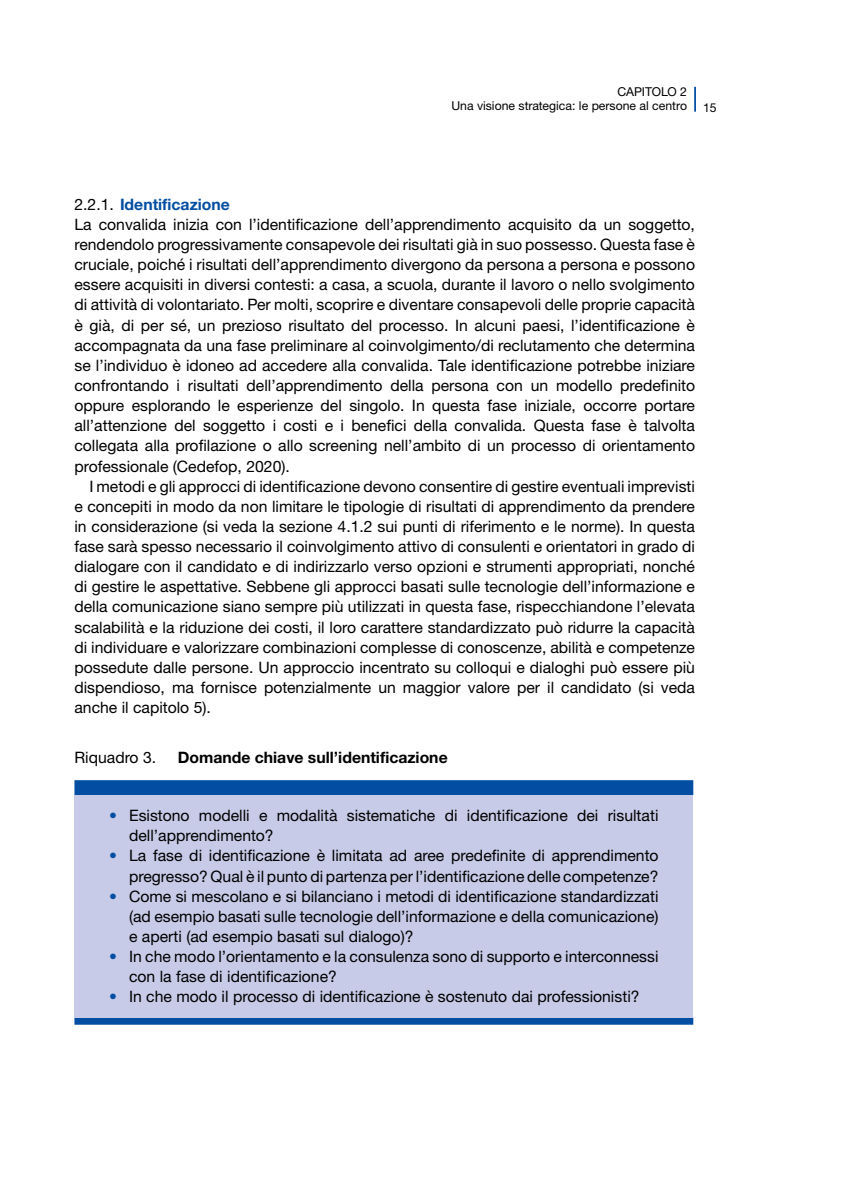
<style>
.page{position:relative;width:844px;height:1191px;background:#fff}
.page>*{position:absolute;margin:0;border:0;box-sizing:border-box;transform-origin:0 0}
.t1{font:15.75px/20.1px "Helvetica Neue LTW1 G";color:#000}
.t2{font:700 15.75px "Helvetica Neue LTW1 G";color:#000}
.t3{font:12.25px/14.7px "Helvetica Neue LTW1 G";color:#000;text-align:right}
.s1{font-weight:700;color:#034ea2}
.s2{color:#034ea2}
</style>
<div class="page">
<svg style="left:694px;top:87px;width:1px;height:25px"></svg>
<svg style="left:74px;top:780px;width:619px;height:244px;background:#0e55a5"></svg>
<div style="left:74px;top:795px;width:619px;height:222px;background:#c7cbe7"></div>
<p class="t3" style="left:451px;top:84px;width:237px">CAPITOLO 2<br>Una visione strategica: le persone al centro</p>
<p class="t3" style="left:703px;top:100px;width:15px">15</p>
<p class="t1" style="left:74px;top:194px;width:622px">2.2.1. <span class="s1">Identificazione<br></span>La convalida inizia con l’identificazione dell’apprendimento acquisito da un soggetto, rendendolo progressivamente consapevole dei risultati già in suo possesso. Questa fase è cruciale, poiché i risultati dell’apprendimento divergono da persona a persona e possono essere acquisiti in diversi contesti: a casa, a scuola, durante il lavoro o nello svolgimento di attività di volontariato. Per molti, scoprire e diventare consapevoli delle proprie capacità è già, di per sé, un prezioso risultato del processo. In alcuni paesi, l’identificazione è accompagnata da una fase preliminare al coinvolgimento/di reclutamento che determina se l’individuo è idoneo ad accedere alla convalida. Tale identificazione potrebbe iniziare confrontando i risultati dell’apprendimento della persona con un modello predefinito oppure esplorando le esperienze del singolo. In questa fase iniziale, occorre portare all’attenzione del soggetto i costi e i benefici della convalida. Questa fase è talvolta collegata alla profilazione o allo screening nell’ambito di un processo di orientamento professionale (Cedefop, 2020).</p>
<p class="t1" style="left:74px;top:476px;width:622px;text-align:justify;text-indent:15px">I metodi e gli approcci di identificazione devono consentire di gestire eventuali imprevisti e concepiti in modo da non limitare le tipologie di risultati di apprendimento da prendere in considerazione (si veda la sezione 4.1.2 sui punti di riferimento e le norme). In questa fase sarà spesso necessario il coinvolgimento attivo di consulenti e orientatori in grado di dialogare con il candidato e di indirizzarlo verso opzioni e strumenti appropriati, nonché di gestire le aspettative. Sebbene gli approcci basati sulle tecnologie dell’informazione e della comunicazione siano sempre più utilizzati in questa fase, rispecchiandone l’elevata scalabilità e la riduzione dei costi, il loro carattere standardizzato può ridurre la capacità di individuare e valorizzare combinazioni complesse di conoscenze, abilità e competenze possedute dalle persone. Un approccio incentrato su colloqui e dialoghi può essere più dispendioso, ma fornisce potenzialmente un maggior valore per il candidato (si veda anche il capitolo 5).</p>
<p class="t1" style="left:74px;top:747px;width:83px">Riquadro 3.</p>
<p class="t2" style="left:178px;top:748px;width:271px">Domande chiave sull’identificazione</p>
<p class="t1" style="left:129px;top:805px;width:530px;text-indent:-20px"><span class="s2">•</span> Esistono modelli e modalità sistematiche di identificazione dei risultati dell’apprendimento?</p>
<p class="t1" style="left:109px;top:845px;width:550px;text-align:right"><span class="s2">•</span> La fase di identificazione è limitata ad aree predefinite di apprendimento pregresso? Qual è il punto di partenza per l’identificazione delle competenze?</p>
<p class="t1" style="left:129px;top:886px;width:531px;text-align:justify;text-indent:-20px"><span class="s2">•</span> Come si mescolano e si bilanciano i metodi di identificazione standardizzati (ad esempio basati sulle tecnologie dell’informazione e della comunicazione) e aperti (ad esempio basati sul dialogo)?</p>
<p class="t1" style="left:129px;top:946px;width:531px;text-indent:-20px"><span class="s2">•</span> In che modo l’orientamento e la consulenza sono di supporto e interconnessi con la fase di identificazione?</p>
<p class="t1" style="left:109px;top:986px;width:531px"><span class="s2">•</span> In che modo il processo di identificazione è sostenuto dai professionisti?</p>
</div>
